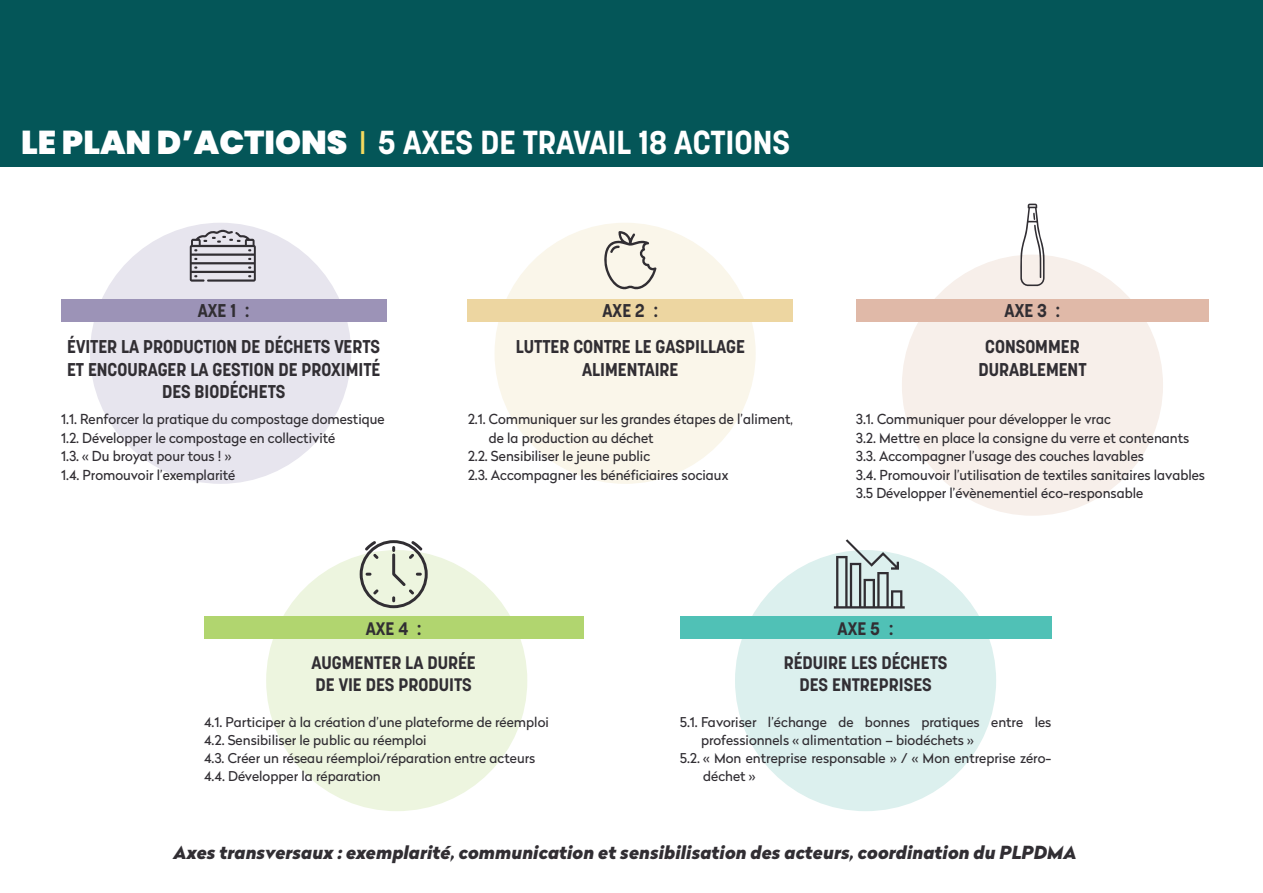
<style>
.page{position:relative;width:1263px;height:893px;background:#fff}
.page>*{position:absolute;margin:0;border:0;box-sizing:border-box;transform-origin:0 0}
.t1{font:700 33px "Korolev";color:#fff}
.t2{font:700 18.3px/22px "Korolev";color:#312e33;text-align:center}
.t3{font:italic 900 18px "Radikal";color:#312e33}
.t4{font:700 18px "Korolev";color:#312e33}
.t5{font:13.8px/18.3px "Radikal";color:#312e33}
.t6{font:13.5px/18px "Radikal";color:#312e33}
.s1{font-family:"Poppins";font-weight:900}
.s2{font-family:"Poppins";font-weight:400;color:#f5da5f}
</style>
<div class="page">
<div style="left:266px;top:550px;width:261px;height:261px;background:#edf5df;border-radius:50%"></div>
<div style="left:90px;top:223px;width:261px;height:261px;background:#e7e5ee;border-radius:50%"></div>
<div style="left:494px;top:223px;width:262px;height:261px;background:#faf6ea;border-radius:50%"></div>
<div style="left:902px;top:255px;width:261px;height:261px;background:#f7efea;border-radius:50%"></div>
<div style="left:735px;top:550px;width:261px;height:261px;background:#dcf0ee;border-radius:50%"></div>
<div style="left:0;top:0;width:1263px;height:167px;background:#045658"></div>
<div style="left:61px;top:299px;width:325px;height:23px;background:#9c93b7"></div>
<div style="left:468px;top:299px;width:325px;height:23px;background:#edd6a1"></div>
<div style="left:204px;top:617px;width:379px;height:22px;background:#b1d56f"></div>
<div style="left:856px;top:299px;width:353px;height:23px;background:#e0b9a8"></div>
<div style="left:680px;top:617px;width:371px;height:22px;background:#50c1b6"></div>
<svg style="left:190px;top:229px;width:66px;height:53px"></svg>
<svg style="left:360px;top:540px;width:68px;height:68px"></svg>
<svg style="left:834px;top:539px;width:71px;height:70px"></svg>
<svg style="left:604px;top:231px;width:53px;height:59px"></svg>
<svg style="left:1020px;top:204px;width:24px;height:83px"></svg>
<p class="t1" style="left:21px;top:122px;width:770px"><span class="s1">LE PLAN D’ACTIONS</span> <span class="s2">I</span> 5 AXES DE TRAVAIL 18 ACTIONS</p>
<p class="t2" style="left:198px;top:300px;width:53px">AXE 1 :</p>
<p class="t2" style="left:603px;top:300px;width:57px">AXE 2 :</p>
<p class="t2" style="left:67px;top:336px;width:315px">ÉVITER LA PRODUCTION DE DÉCHETS VERTS<br>ET ENCOURAGER LA GESTION DE PROXIMITÉ<br>DES BIODÉCHETS</p>
<p class="t2" style="left:516px;top:336px;width:231px">LUTTER CONTRE LE GASPILLAGE</p>
<p class="t2" style="left:582px;top:358px;width:98px">ALIMENTAIRE</p>
<p class="t5" style="left:61px;top:410px;width:325px">1.1. Renforcer la pratique du compostage domestique</p>
<p class="t5" style="left:61px;top:428px;width:276px">1.2. Développer le compostage en collectivité</p>
<p class="t5" style="left:61px;top:447px;width:172px">1.3. « Du broyat pour tous ! »</p>
<p class="t5" style="left:61px;top:465px;width:176px">1.4. Promouvoir l’exemplarité</p>
<p class="t5" style="left:489px;top:410px;width:306px;text-indent:-21px">2.1. Communiquer sur les grandes étapes de l’aliment, de la production au déchet</p>
<p class="t5" style="left:468px;top:447px;width:184px">2.2. Sensibiliser le jeune public</p>
<p class="t5" style="left:468px;top:465px;width:262px">2.3. Accompagner les bénéficiaires sociaux</p>
<p class="t2" style="left:1005px;top:300px;width:57px">AXE 3 :</p>
<p class="t2" style="left:985px;top:336px;width:96px">CONSOMMER</p>
<p class="t2" style="left:978px;top:358px;width:110px">DURABLEMENT</p>
<p class="t5" style="left:856px;top:410px;width:256px">3.1. Communiquer pour développer le vrac</p>
<p class="t5" style="left:856px;top:428px;width:335px">3.2. Mettre en place la consigne du verre et contenants</p>
<p class="t5" style="left:856px;top:447px;width:289px">3.3. Accompagner l’usage des couches lavables</p>
<p class="t5" style="left:856px;top:465px;width:351px">3.4. Promouvoir l’utilisation de textiles sanitaires lavables</p>
<p class="t5" style="left:856px;top:483px;width:289px">3.5 Développer l’évènementiel éco-responsable</p>
<p class="t4" style="left:366px;top:617px;width:57px">AXE 4 :</p>
<p class="t4" style="left:838px;top:617px;width:57px">AXE 5 :</p>
<p class="t4" style="left:311px;top:652px;width:166px">AUGMENTER LA DURÉE</p>
<p class="t4" style="left:316px;top:673px;width:158px">DE VIE DES PRODUITS</p>
<p class="t6" style="left:204px;top:713px;width:346px">4.1. Participer à la création d’une plateforme de réemploi</p>
<p class="t6" style="left:204px;top:731px;width:224px">4.2. Sensibiliser le public au réemploi</p>
<p class="t6" style="left:204px;top:749px;width:333px">4.3. Créer un réseau réemploi/réparation entre acteurs</p>
<p class="t6" style="left:204px;top:767px;width:178px">4.4. Développer la réparation</p>
<p class="t4" style="left:784px;top:652px;width:165px">RÉDUIRE LES DÉCHETS</p>
<p class="t4" style="left:799px;top:673px;width:134px">DES ENTREPRISES</p>
<p class="t6" style="left:701px;top:713px;width:352px;text-indent:-21px">5.1. Favoriser l’échange de bonnes pratiques entre les professionnels « alimentation – biodéchets »</p>
<p class="t6" style="left:703px;top:749px;width:350px;text-indent:-23px">5.2. « Mon entreprise responsable » / « Mon entreprise zéro&shy;déchet »</p>
<p class="t3" style="left:173px;top:839px;width:905px">Axes transversaux : exemplarité, communication et sensibilisation des acteurs, coordination du PLPDMA</p>
</div>
